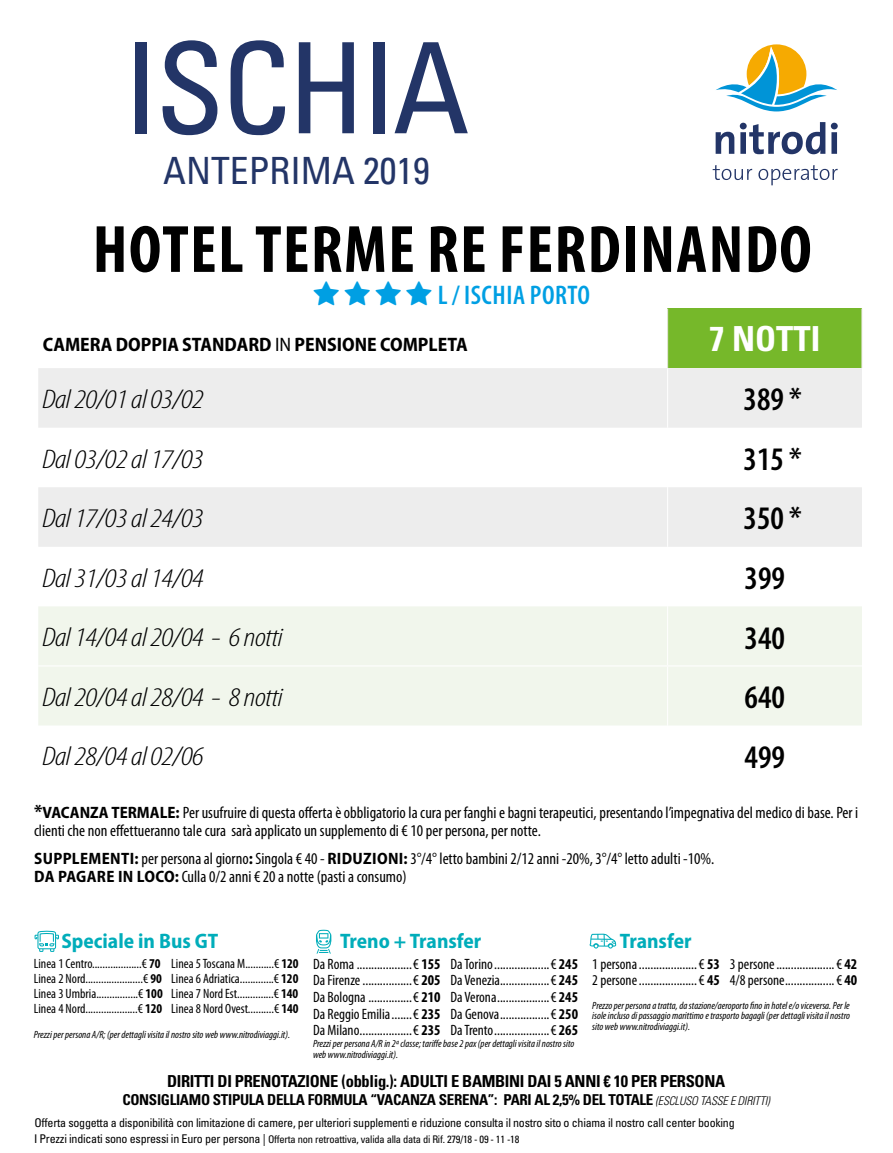
<style>
.page{position:relative;width:893px;height:1153px;background:#fff}
.page>*{position:absolute;margin:0;border:0;box-sizing:border-box;transform-origin:0 0}
.t1{font:condensed 126px "Univers LT Std";letter-spacing:-.03em;color:#233567}
.t2{font:700 condensed 67.5px "Myriad Pro";letter-spacing:.02em;color:#000}
.t3{font:condensed 37.5px "Univers LT Std";color:#233567}
.t4{font:700 condensed 34.5px "Univers LT Std";color:#fff}
.t5{font:600 condensed 33px "Myriad Pro";color:#000}
.t6{font:italic 300 condensed 27px "Myriad Pro";letter-spacing:-.02em;color:#000;scale:1.2 1}
.t7{font:600 condensed 27px "Myriad Pro";letter-spacing:.02em;color:#009fe3}
.t8{font:700 semi-condensed 21px "Myriad Pro";color:#00adba}
.t9{font:700 semi-condensed 19.5px "Myriad Pro";color:#000}
.t10{font:condensed 16.5px/18px "Myriad Pro";color:#000}
.t11{font:700 condensed 16.5px "Univers LT Std";letter-spacing:-.02em;color:#000}
.t12{font:condensed 15px/16.5px "Myriad Pro";color:#000;text-align:justify}
.t13{font:700 condensed 15px "Univers LT Std";letter-spacing:-.02em;color:#000}
.t14{font:condensed 13.5px/15px "Myriad Pro";color:#000}
.t15{font:condensed 12px "Univers LT Std";letter-spacing:-.02em;color:#000}
.t16{font:italic condensed 10.5px/10.5px "Myriad Pro";color:#000}
.t17{font:condensed 10.5px "Univers LT Std";letter-spacing:-.02em;color:#000}
.s1{font-weight:400}
.s2{font-weight:700;font-stretch:semi-condensed;font-size:19.5px}
.s3{font-weight:700;font-stretch:semi-condensed}
.s4{font-weight:700}
.s5{font-weight:300;font-style:italic;font-size:12px}
.s6{font-size:12px}
</style>
<div class="page">
<svg style="left:716px;top:44px;width:121px;height:67px"></svg>
<svg style="left:716px;top:132px;width:18px;height:22px"></svg>
<svg style="left:740px;top:122px;width:85px;height:32px"></svg>
<svg style="left:831px;top:123px;width:7px;height:31px"></svg>
<svg style="left:713px;top:165px;width:39px;height:15px"></svg>
<svg style="left:758px;top:165px;width:80px;height:20px"></svg>
<svg style="left:316px;top:929px;width:16px;height:24px"></svg>
<svg style="left:590px;top:933px;width:26px;height:15px"></svg>
<svg style="left:35px;top:930px;width:24px;height:21px"></svg>
<div style="left:668px;top:308px;width:194px;height:60px;background:#76b82a"></div>
<svg style="left:38px;top:368px;width:824px;height:178px;fill:#ededed"></svg>
<div style="left:38px;top:606px;width:824px;height:119px;background:#f1f6ec"></div>
<hr style="left:667px;top:368px;width:1px;height:59px;background:#fff">
<hr style="left:667px;top:427px;width:1px;height:60px;background:#fff">
<hr style="left:667px;top:308px;width:1px;height:60px;background:#eeeae9">
<hr style="left:861px;top:308px;width:1px;height:60px;background:#eeeae9">
<hr style="left:667px;top:487px;width:1px;height:59px;background:#fff">
<hr style="left:667px;top:606px;width:1px;height:59px;background:#fff">
<hr style="left:667px;top:666px;width:1px;height:59px;background:#fff">
<hr style="left:38px;top:665px;width:630px;height:1px;background:#fff">
<hr style="left:668px;top:665px;width:194px;height:1px;background:#fff">
<h1 class="t1" style="left:124px;top:9px;width:348px">ISCHIA</h1>
<h3 class="t3" style="left:163px;top:147px;width:268px">ANTEPRI MA 2019</h3>
<h2 class="t2" style="left:93px;top:207px;width:720px">HOTEL TERME RE FERDINANDO</h2>
<h3 class="t7" style="left:438px;top:279px;width:154px">L / ISCHIA PORTO</h3>
<h3 class="t9" style="left:43px;top:332px;width:426px">CAMERA DOPPIA STANDARD <span class="s1">IN</span> PENSIONE COMPLETA</h3>
<h3 class="t4" style="left:709px;top:317px;width:113px">7 NOTTI</h3>
<h3 class="t6" style="left:43px;top:383px;width:136px">Dal 20/01 al 03/02</h3>
<h3 class="t5" style="left:743px;top:379px;width:60px">389 *</h3>
<h3 class="t6" style="left:43px;top:442px;width:136px">Dal 03/02 al 17/03</h3>
<h3 class="t5" style="left:743px;top:438px;width:60px">315 *</h3>
<h3 class="t6" style="left:43px;top:502px;width:136px">Dal 17/03 al 24/03</h3>
<h3 class="t5" style="left:743px;top:498px;width:60px">350 *</h3>
<h3 class="t6" style="left:43px;top:562px;width:136px">Dal 31/03 al 14/04</h3>
<h3 class="t5" style="left:745px;top:557px;width:42px">399</h3>
<h3 class="t6" style="left:43px;top:621px;width:202px">Dal 14/04 al 20/04 - 6 notti</h3>
<h3 class="t5" style="left:745px;top:617px;width:42px">340</h3>
<h3 class="t6" style="left:43px;top:681px;width:202px">Dal 20/04 al 28/04 - 8 notti</h3>
<h3 class="t5" style="left:745px;top:676px;width:42px">640</h3>
<h3 class="t6" style="left:43px;top:740px;width:136px">Dal 28/04 al 02/06</h3>
<h3 class="t5" style="left:745px;top:736px;width:42px">499</h3>
<p class="t10" style="left:34px;top:803px;width:826px"><span class="s2">*</span><span class="s3">VACANZA TERMALE:</span> Per usufruire di questa offerta è obbligatorio la cura per fanghi e bagni terapeutici, presentando l’impegnativa del medico di base. Per i clienti che non effettueranno tale cura sarà applicato un supplemento di € 10 per persona, per notte.</p>
<p class="t10" style="left:34px;top:849px;width:682px"><span class="s3">SUPPLEMENTI:</span> per persona al giorno<span class="s3">:</span> Singola € 40 - <span class="s3">RIDUZIONI:</span> 3°/4° letto bambini 2/12 anni -20%, 3°/4° letto adulti -10%.<br><span class="s3">DA PAGARE IN LOCO:</span> Culla 0/2 anni € 20 a notte (pasti a consumo)</p>
<h3 class="t8" style="left:61px;top:926px;width:158px">Speciale in Bus GT</h3>
<p class="t14" style="left:34px;top:955px;width:130px">Linea 1 Centro...................€ <span class="s4">70<br></span>Linea 2 Nord......................€ <span class="s4">90<br></span>Linea 3 Umbria................€ <span class="s4">100<br></span>Linea 4 Nord....................€ <span class="s4">120</span></p>
<p class="t14" style="left:171px;top:955px;width:129px;text-align:justify">Linea 5 Toscana M...........€ <span class="s4">120<br></span>Linea 6 Adriatica.............€ <span class="s4">120<br></span>Linea 7 Nord Est..............€ <span class="s4">140<br></span>Linea 8 Nord Ovest..........€ <span class="s4">140</span></p>
<p class="t16" style="left:34px;top:1028px;width:258px">Prezzi per persona A/R; (per dettagli visita il nostro sito web www.nitrodiviaggi.it).</p>
<h3 class="t8" style="left:340px;top:926px;width:143px">Treno + Transfer</h3>
<p class="t12" style="left:313px;top:955px;width:129px">Da Roma ...................€ <span class="s4">155<br></span>Da Firenze.................€ <span class="s4">205<br></span>Da Bologna ...............€ <span class="s4">210<br></span>Da Reggio Emilia.......€ <span class="s4">235<br></span>Da Milano..................€ <span class="s4">235</span></p>
<p class="t12" style="left:450px;top:955px;width:129px">Da Torino...................€ <span class="s4">245<br></span>Da Venezia.................€ <span class="s4">245<br></span>Da Verona..................€ <span class="s4">245<br></span>Da Genova.................€ <span class="s4">250<br></span>Da Trento...................€ <span class="s4">265</span></p>
<p class="t16" style="left:313px;top:1038px;width:263px">Prezzi per persona A/R in 2ª classe; tariffe base 2 pax (per dettagli visita il nostro sito web www.nitrodiviaggi.it).</p>
<h3 class="t8" style="left:620px;top:926px;width:73px">Transfer</h3>
<p class="t12" style="left:592px;top:955px;width:129px">1 persona....................€ <span class="s4">53<br></span>2 persone....................€ <span class="s4">45</span></p>
<p class="t12" style="left:730px;top:955px;width:129px">3 persone....................€ <span class="s4">42<br></span>4/8 persone.................€ <span class="s4">40</span></p>
<p class="t16" style="left:592px;top:999px;width:259px;text-align:justify">Prezzo per persona a tratta, da stazione/aeroporto fino in hotel e/o viceversa. Per le isole incluso di passaggio marittimo e trasporto bagagli (per dettagli visita il nostro sito web www.nitrodiviaggi.it).</p>
<p class="t11" style="left:167px;top:1070px;width:560px">DIRITTI DI PRENOTAZIONE (obblig.): ADULTI E BAMBINI DAI 5 ANNI € 10 PER PERSONA</p>
<p class="t13" style="left:122px;top:1090px;width:649px">CONSIGLIAMO STIPULA DELLA FORMULA “VACANZA SERENA”: PARI AL 2,5% DEL TOTALE <span class="s5">(ESCLUSO TASSE E DIRITTI)</span></p>
<p class="t15" style="left:34px;top:1115px;width:702px">Offerta soggetta a disponibilità con limitazione di camere, per ulteriori supplementi e riduzione consulta il nostro sito o chiama il nostro call center booking</p>
<p class="t17" style="left:34px;top:1131px;width:487px"><span class="s6">I Prezzi indicati sono espressi in Euro per persona |</span> Offerta non retroattiva, valida alla data di Rif. 279/18 - 09 - 11 -18</p>
</div>
